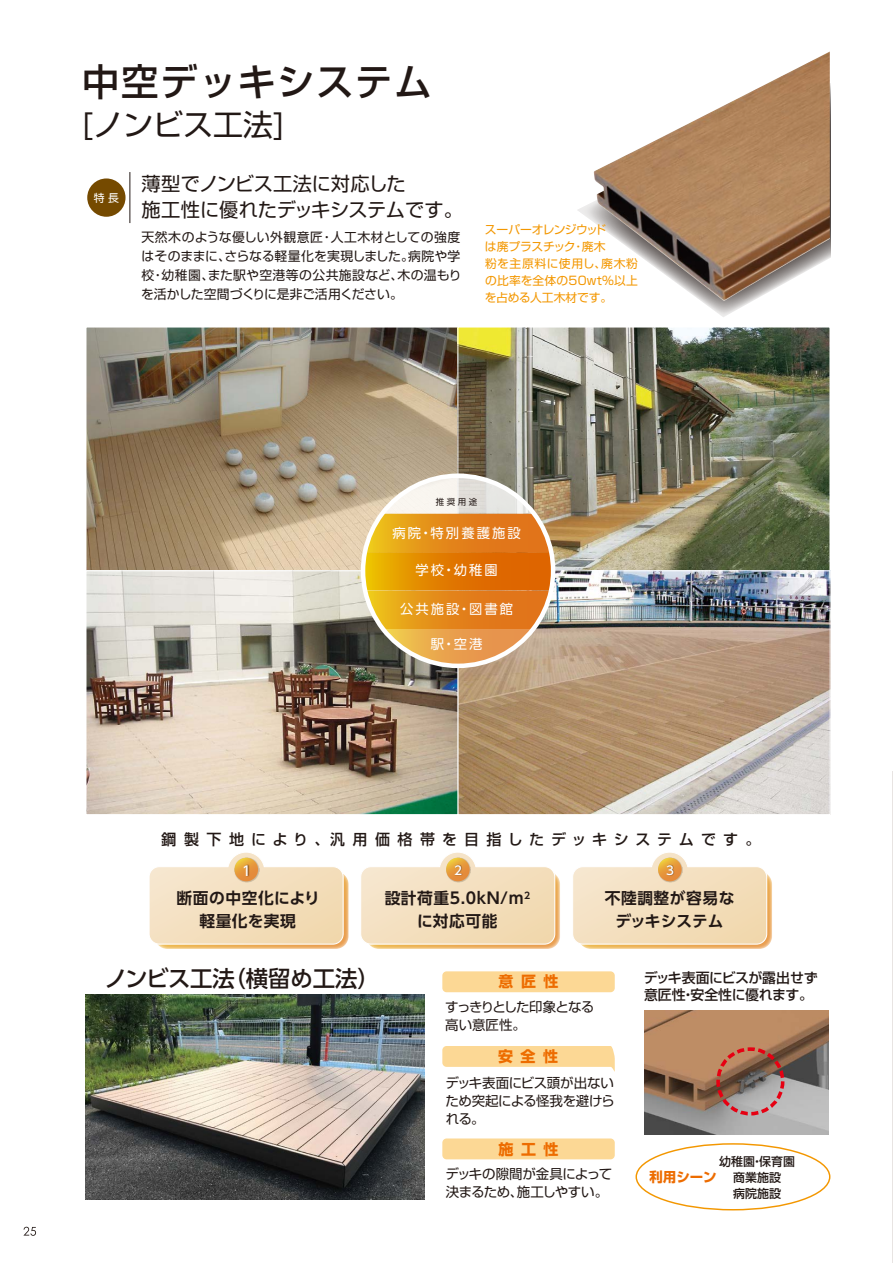
<style>
.page{position:relative;width:893px;height:1263px;background:#fff}
.page>*{position:absolute;margin:0;border:0;box-sizing:border-box;transform-origin:0 0}
.t1{font:500 37.5px "Shin Go Pro";letter-spacing:.04em;color:#221815}
.t2{font:30px "Shin Go Pro";color:#221815}
.t3{font:500 22.5px "UD Shin Go Pro";letter-spacing:-.01em;color:#221815}
.t4{font:19.2px/25.7px "Shin Go Pro";letter-spacing:-.015em;color:#221815}
.t5{font:700 15.75px/23px "UD Shin Go Pro De";letter-spacing:.035em;color:#221815;text-align:center}
.t6{font:500 15px "Shin Go Pro";letter-spacing:.47em;color:#221815}
.t7{font:700 15px "Shin Go Pro";letter-spacing:.5em;color:#ed6c00}
.t8{font:500 13.95px/17.4px "Shin Go Pro";letter-spacing:-.01em;color:#221815}
.t9{font:13.5px/18px "Shin Go Pro";letter-spacing:-.035em;color:#221815;text-align:justify}
.t10{font:13.5px/18px "Shin Go Pro";letter-spacing:-.055em;color:#221815}
.t11{font:700 13.5px "Shin Go Pro";color:#ed6c00}
.t12{font:13.35px "UD Shin Go Pro";letter-spacing:.155em;color:#fff}
.t13{font:500 13.35px "UD Shin Go Pro";color:#fff}
.t14{font:12.9px/19.2px "Shin Go Pro";letter-spacing:.015em;color:#221815;text-align:justify}
.t15{font:500 12.15px "UD Shin Go Pro";color:#fff}
.t16{font:500 12px/16.5px "Shin Go Pro";color:#221815;text-align:center}
.t17{font:11.85px/17.1px "Shin Go Pro";color:#f39700}
.t18{font:10.8px "Shin Go Pro";color:#fff}
.t19{font:8.4px "UD Shin Go Pro";color:#221815}
</style>
<div class="page">
<svg style="left:23px;top:1227px;width:13px;height:9px"></svg>
<div style="left:442px;top:1138px;width:173px;height:21px;background:#fcd895;border-radius:4px"></div>
<img style="left:645px;top:1010px;width:184px;height:125px">
<div style="left:442px;top:971px;width:173px;height:21px;background:#fcd895;border-radius:4px"></div>
<svg style="left:442px;top:1046px;width:173px;height:26px"></svg>
<img style="left:86px;top:995px;width:339px;height:204px">
<div style="left:716px;top:1047px;width:68px;height:68px;border:4px dashed #e60012;border-radius:50%"></div>
<svg style="left:578px;top:172px;width:172px;height:145px"></svg>
<svg style="left:154px;top:871px;width:195px;height:78px"></svg>
<svg style="left:149px;top:852px;width:195px;height:93px"></svg>
<img style="left:88px;top:329px;width:740px;height:484px">
<div style="left:86px;top:327px;width:372px;height:244px;border:1px solid #fff"></div>
<div style="left:458px;top:327px;width:372px;height:244px;border:1px solid #fff"></div>
<div style="left:86px;top:571px;width:372px;height:244px;border:1px solid #fff"></div>
<div style="left:458px;top:571px;width:372px;height:244px;border:1px solid #fff"></div>
<img style="left:234px;top:858px;width:26px;height:25px">
<svg style="left:234px;top:858px;width:24px;height:23px"></svg>
<svg style="left:366px;top:871px;width:194px;height:78px"></svg>
<svg style="left:361px;top:852px;width:195px;height:93px"></svg>
<img style="left:446px;top:858px;width:25px;height:25px">
<svg style="left:446px;top:858px;width:24px;height:23px"></svg>
<svg style="left:578px;top:871px;width:194px;height:78px"></svg>
<svg style="left:573px;top:852px;width:195px;height:93px"></svg>
<img style="left:658px;top:858px;width:25px;height:25px">
<svg style="left:658px;top:858px;width:24px;height:23px"></svg>
<img style="left:241px;top:863px;width:12px;height:20px">
<svg style="left:358px;top:471px;width:200px;height:199px;background:#d59d55"></svg>
<img style="left:453px;top:863px;width:13px;height:18px">
<img style="left:665px;top:863px;width:13px;height:18px">
<img style="left:594px;top:52px;width:236px;height:250px">
<hr style="left:130px;top:172px;width:1px;height:51px;background:#221815">
<div style="left:87px;top:178px;width:39px;height:39px;background:#754a00;border-radius:50%"></div>
<h1 class="t1" style="left:82px;top:51px;width:351px">中空デッキシステム</h1>
<h2 class="t2" style="left:82px;top:100px;width:204px">[ノンビス工法]</h2>
<p class="t18" style="left:94px;top:189px;width:27px">特長</p>
<h3 class="t4" style="left:141px;top:169px;width:323px">薄型でノンビス工法に対応した<br>施工性に優れたデッキシステムです。</h3>
<p class="t14" style="left:141px;top:225px;width:322px">天然木のような優しい外観意匠・人工木材としての強度はそのままに、さらなる軽量化を実現しました。病院や学校・幼稚園、また駅や空港等の公共施設など、木の温もりを活かした空間づくりに是非ご活用ください。</p>
<p class="t17" style="left:485px;top:219px;width:155px">スーパーオレンジウッド<br>は廃プラスチック・廃木<br>粉を主原料に使用し、廃木粉の比率を全体の50wt%以上を占める人工木材です。</p>
<p class="t19" style="left:436px;top:495px;width:43px">推奨用途</p>
<p class="t12" style="left:392px;top:522px;width:130px">病院・特別養護施設</p>
<p class="t12" style="left:415px;top:559px;width:84px">学校・幼稚園</p>
<p class="t12" style="left:400px;top:598px;width:114px">公共施設・図書館</p>
<p class="t12" style="left:431px;top:633px;width:53px">駅・空港</p>
<p class="t6" style="left:162px;top:827px;width:600px">鋼製下地により、汎用価格帯を目指したデッキシステムです。</p>
<p class="t15" style="left:454px;top:860px;width:9px">2</p>
<p class="t15" style="left:666px;top:860px;width:9px">3</p>
<p class="t13" style="left:242px;top:860px;width:10px">1</p>
<p class="t5" style="left:177px;top:886px;width:145px">断面の中空化により軽量化を実現</p>
<h3 class="t3" style="left:105px;top:960px;width:277px">ノンビス工法（横留め工法）</h3>
<p class="t5" style="left:385px;top:886px;width:147px">設計荷重5.0kN/m<sup>2</sup>に対応可能</p>
<p class="t5" style="left:605px;top:886px;width:131px">不陸調整が容易なデッキシステム</p>
<p class="t7" style="left:499px;top:970px;width:61px">意匠性</p>
<p class="t10" style="left:445px;top:996px;width:151px">すっきりとした印象となる高い意匠性。</p>
<p class="t7" style="left:498px;top:1045px;width:61px">安全性</p>
<p class="t9" style="left:445px;top:1072px;width:171px">デッキ表面にビス頭が出ないため突起による怪我を避けられる。</p>
<p class="t7" style="left:499px;top:1137px;width:61px">施工性</p>
<p class="t9" style="left:445px;top:1163px;width:168px">デッキの隙間が金具によって決まるため、施工しやすい。</p>
<p class="t8" style="left:644px;top:967px;width:176px">デッキ表面にビスが露出せず意匠性・安全性に優れます。</p>
<p class="t16" style="left:719px;top:1151px;width:77px">幼稚園・保育園商業施設<br>病院施設</p>
<p class="t11" style="left:649px;top:1166px;width:69px">利用シーン</p>
</div>
